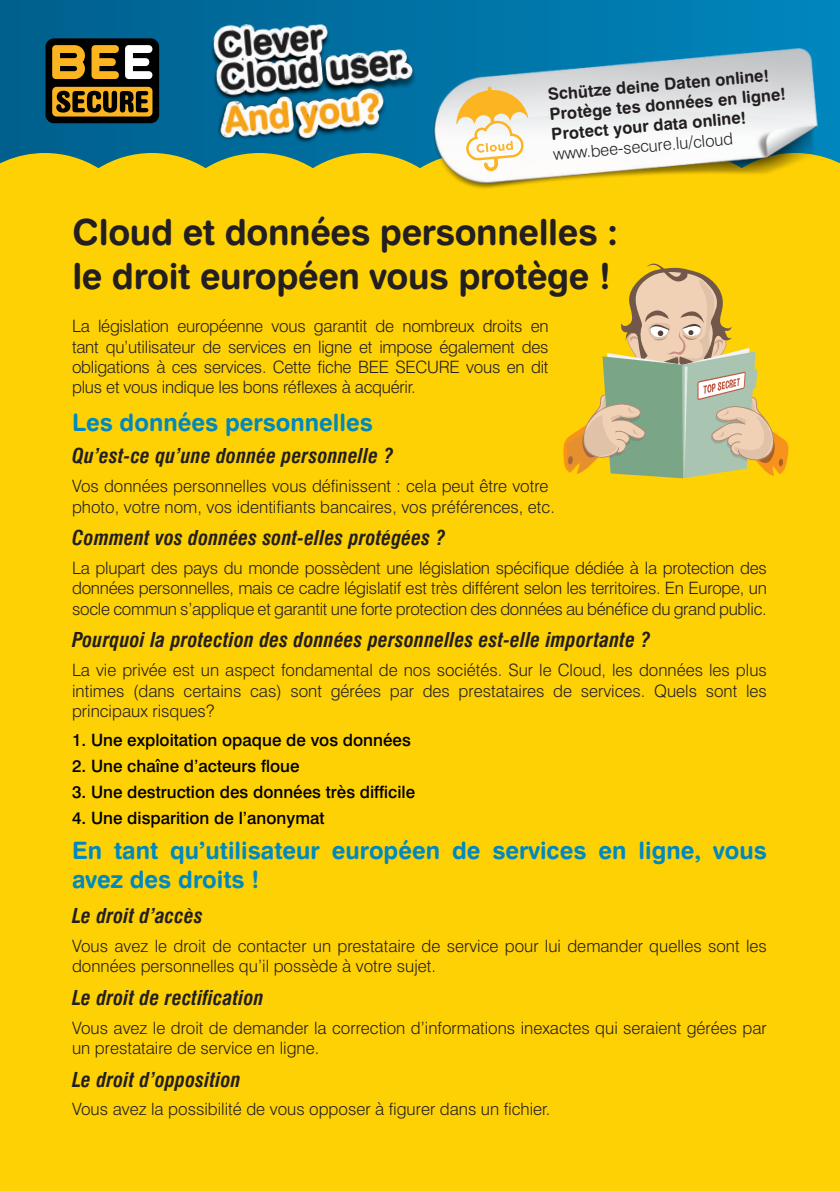
<style>
.page{position:relative;width:840px;height:1191px;background:#fff}
.page>*{position:absolute;margin:0;border:0;box-sizing:border-box;transform-origin:0 0}
.t1{font:36px/43.2px "Swiss 721 BT Bold Rounded";letter-spacing:-.01em;color:#231f20}
.t2{font:24px/28.8px "Swiss 721 BT Bold Rounded";color:#0088bf}
.t3{font:italic 700 condensed 20px "Swiss 721 BT";letter-spacing:.01em;color:#231f20}
.t4{font:300 17px/20.4px "Swiss 721 BT";color:#231f20;text-align:justify}
.t5{font:500 17px "Swiss 721 BT";color:#000}
.t6{font:16.6px "Swiss 721 BT Bold Rounded";color:#231f20}
.t7{font:300 16.6px "Swiss 721 BT";color:#231f20}
</style>
<div class="page">
<div style="left:0;top:41px;width:839px;height:1150px;background:#fed105"></div>
<svg style="left:0;top:0;width:839px;height:153px;background:#006695"></svg>
<svg style="left:0;top:153px;width:198px;height:16px"></svg>
<div style="left:46px;top:39px;width:112px;height:84px;background:#000001;border-radius:8px"></div>
<div style="left:45px;top:38px;width:114px;height:85px;border:1px solid #000001;border-radius:8px"></div>
<div style="left:52px;top:87px;width:100px;height:29px;background:#fcb420;border-radius:4px"></div>
<svg style="left:56px;top:91px;width:92px;height:22px"></svg>
<svg style="left:52px;top:45px;width:33px;height:34px"></svg>
<svg style="left:91px;top:45px;width:62px;height:34px"></svg>
<img style="left:198px;top:0;width:281px;height:169px">
<img style="left:420px;top:7px;width:419px;height:182px">
<svg style="left:456px;top:87px;width:72px;height:84px;background:#f6deae"></svg>
<svg style="left:563px;top:263px;width:226px;height:215px"></svg>
<p class="t6" style="left:546px;top:84px;width:223px;rotate:-5deg">Schütze deine Daten online!</p>
<p class="t6" style="left:548px;top:104px;width:238px;rotate:-5deg">Protège tes données en ligne!</p>
<p class="t6" style="left:550px;top:124px;width:197px;rotate:-5deg">Protect your data online!</p>
<p class="t7" style="left:552px;top:144px;width:182px;rotate:-5deg">www.bee-secure.lu/cloud</p>
<p class="t1" style="left:72px;top:210px;width:547px">Cloud et données personnelles : le droit européen vous protège !</p>
<p class="t4" style="left:72px;top:316px;width:478px">La législation européenne vous garantit de nombreux droits en tant qu’utilisateur de services en ligne et impose également des obligations à ces services. Cette fiche BEE SECURE vous en dit plus et vous indique les bons réflexes à acquérir.</p>
<p class="t2" style="left:72px;top:407px;width:302px">Les données personnelles</p>
<p class="t3" style="left:72px;top:444px;width:323px">Qu’est-ce qu’une donnée personnelle ?</p>
<p class="t4" style="left:72px;top:476px;width:484px">Vos données personnelles vous définissent : cela peut être votre photo, votre nom, vos identifiants bancaires, vos préférences, etc.</p>
<p class="t3" style="left:72px;top:526px;width:375px">Comment vos données sont-elles protégées ?</p>
<p class="t4" style="left:72px;top:557px;width:696px">La plupart des pays du monde possèdent une législation spécifique dédiée à la protection des données personnelles, mais ce cadre législatif est très différent selon les territoires. En Europe, un socle commun s’applique et garantit une forte protection des données au bénéfice du grand public.</p>
<p class="t3" style="left:72px;top:628px;width:579px">Pourquoi la protection des données personnelles est-elle importante ?</p>
<p class="t4" style="left:72px;top:660px;width:696px">La vie privée est un aspect fondamental de nos sociétés. Sur le Cloud, les données les plus intimes (dans certains cas) sont gérées par des prestataires de services. Quels sont les principaux risques?</p>
<p class="t5" style="left:72px;top:729px;width:340px">1. Une exploitation opaque de vos données</p>
<p class="t5" style="left:72px;top:755px;width:229px">2. Une chaîne d’acteurs floue</p>
<p class="t5" style="left:72px;top:781px;width:344px">3. Une destruction des données très difficile</p>
<p class="t5" style="left:72px;top:808px;width:254px">4. Une disparition de l’anonymat</p>
<p class="t2" style="left:72px;top:835px;width:695px">En tant qu’utilisateur européen de services en ligne, vous avez des droits !</p>
<p class="t3" style="left:72px;top:903px;width:132px">Le droit d’accès</p>
<p class="t4" style="left:72px;top:935px;width:696px">Vous avez le droit de contacter un prestataire de service pour lui demander quelles sont les données personnelles qu’il possède à votre sujet.</p>
<p class="t3" style="left:72px;top:985px;width:193px">Le droit de rectification</p>
<p class="t4" style="left:72px;top:1017px;width:695px">Vous avez le droit de demander la correction d’informations inexactes qui seraient gérées par un prestataire de service en ligne.</p>
<p class="t3" style="left:72px;top:1067px;width:170px">Le droit d’opposition</p>
<p class="t4" style="left:72px;top:1099px;width:479px">Vous avez la possibilité de vous opposer à figurer dans un fichier.</p>
</div>
